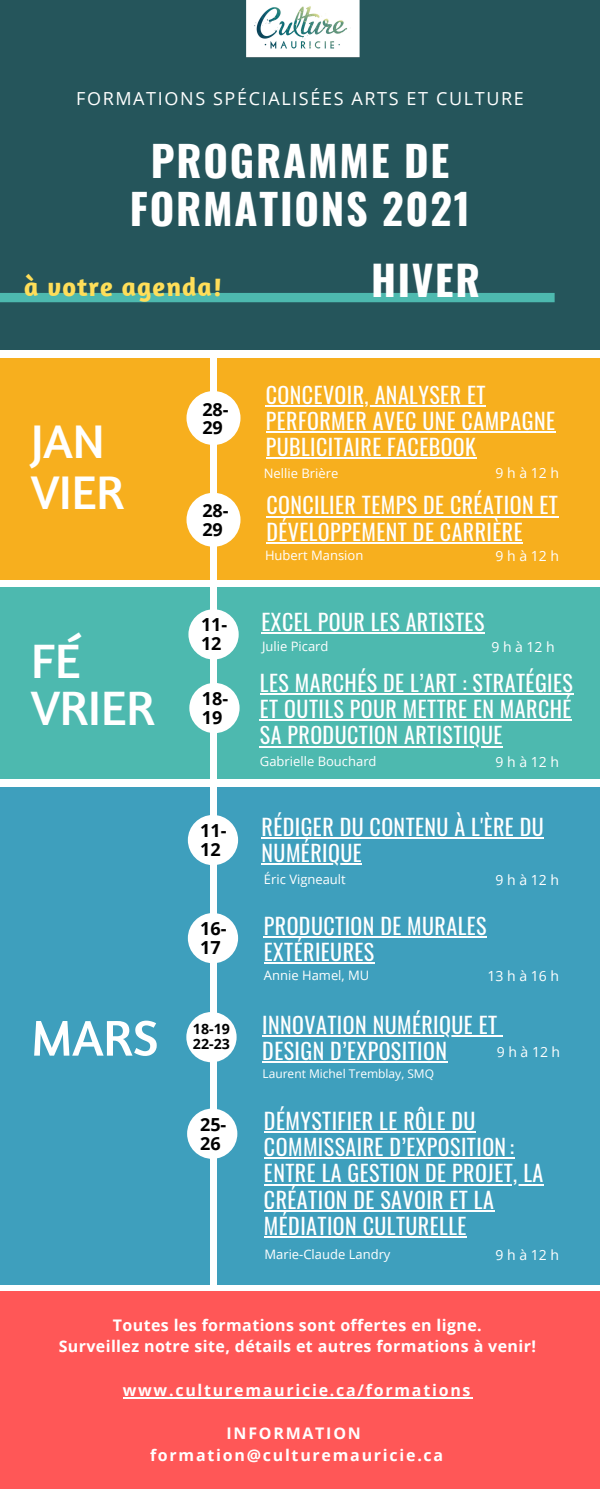
<style>
.page{position:relative;width:600px;height:1500px;background:#fff}
.page>*{position:absolute;margin:0;border:0;box-sizing:border-box;transform-origin:0 0}
.t1{font:51px "Amaranth";color:#fff}
.t2{font:49.5px "Amaranth";color:#fff}
.t3{font:48.3px "Amaranth";color:#fff}
.t4{font:700 42px/47.2px "Oswald";letter-spacing:.045em;color:#fff;text-align:center}
.t5{font:700 41px "Oswald";letter-spacing:.045em;color:#fff}
.t6{font:700 26.3px "Amaranth";letter-spacing:.045em;color:#ffde59}
.t7{font:22px/26.2px "Oswald";letter-spacing:.02em;color:#fff}
.t8{font:700 18px "Open Sans";color:#000}
.t9{font:18px "Open Sans";letter-spacing:.09em;color:#fff}
.t10{font:700 16px "Open Sans";letter-spacing:.025em;color:#fff}
.t11{font:700 16px "Open Sans";letter-spacing:.11em;color:#fff}
.t12{font:700 14.2px "Open Sans";color:#000}
.t13{font:14px "Open Sans";letter-spacing:.26em;color:#fff}
.t14{font:13px "Open Sans";color:#fff}
.t15{font:12px "Open Sans";color:#fff}
</style>
<div class="page">
<div style="left:0;top:0;width:600px;height:350px;background:#25555b"></div>
<div style="left:0;top:358px;width:600px;height:222px;background:#f7af1e"></div>
<div style="left:0;top:587px;width:600px;height:192px;background:#4db9af"></div>
<div style="left:0;top:1291px;width:600px;height:198px;background:#ff5757"></div>
<hr style="left:123px;top:1397px;width:349px;height:2px;background:#fff">
<div style="left:0;top:787px;width:600px;height:498px;background:#3e9fbd"></div>
<div style="left:188px;top:913px;width:50px;height:50px;background:#fff;border-radius:50%"></div>
<hr style="left:264px;top:936px;width:223px;height:2px;background:#fff">
<hr style="left:264px;top:962px;width:111px;height:2px;background:#fff">
<div style="left:187px;top:1109px;width:50px;height:50px;background:#fff;border-radius:50%"></div>
<hr style="left:264px;top:1131px;width:212px;height:2px;background:#fff">
<hr style="left:264px;top:1158px;width:250px;height:1px;background:#fff">
<hr style="left:264px;top:1184px;width:280px;height:1px;background:#fff">
<hr style="left:264px;top:1210px;width:230px;height:2px;background:#fff">
<hr style="left:264px;top:1236px;width:203px;height:2px;background:#fff">
<hr style="left:266px;top:516px;width:292px;height:1px;background:#fff">
<hr style="left:266px;top:542px;width:257px;height:2px;background:#fff">
<div style="left:187px;top:493px;width:54px;height:54px;background:#fff;border-radius:50%"></div>
<hr style="left:262px;top:632px;width:223px;height:2px;background:#fff">
<img style="left:246px;top:0;width:114px;height:58px">
<div style="left:210px;top:358px;width:7px;height:927px;background:#fff"></div>
<div style="left:188px;top:609px;width:51px;height:51px;background:#fff;border-radius:50%"></div>
<div style="left:0;top:293px;width:555px;height:9px;background:#4db9af"></div>
<div style="left:186px;top:1012px;width:51px;height:50px;background:#fff;border-radius:50%"></div>
<hr style="left:262px;top:1035px;width:236px;height:2px;background:#fff">
<hr style="left:262px;top:1061px;width:186px;height:2px;background:#fff">
<hr style="left:262px;top:837px;width:282px;height:2px;background:#fff">
<hr style="left:262px;top:864px;width:100px;height:1px;background:#fff">
<hr style="left:260px;top:693px;width:313px;height:2px;background:#fff">
<hr style="left:260px;top:720px;width:312px;height:1px;background:#fff">
<hr style="left:260px;top:746px;width:243px;height:1px;background:#fff">
<div style="left:189px;top:683px;width:51px;height:50px;background:#fff;border-radius:50%"></div>
<div style="left:188px;top:815px;width:50px;height:50px;background:#fff;border-radius:50%"></div>
<div style="left:187px;top:391px;width:54px;height:54px;background:#fff;border-radius:50%"></div>
<hr style="left:266px;top:405px;width:220px;height:2px;background:#fff">
<hr style="left:266px;top:431px;width:290px;height:2px;background:#fff">
<hr style="left:266px;top:458px;width:211px;height:1px;background:#fff">
<p class="t9" style="left:76px;top:86px;width:449px">FORMATIONS SPÉCIALISÉES ARTS ET CULTURE</p>
<p class="t4" style="left:130px;top:136px;width:342px">PROGRAMME DE<br>FORMATIONS 2021</p>
<p class="t6" style="left:24px;top:270px;width:199px">à votre agenda!</p>
<p class="t5" style="left:371px;top:249px;width:110px">HIVER</p>
<p class="t3" style="left:31px;top:411px;width:75px">JAN</p>
<p class="t3" style="left:31px;top:462px;width:95px">VIER</p>
<p class="t2" style="left:31px;top:630px;width:51px">FÉ</p>
<p class="t2" style="left:31px;top:677px;width:125px">VRIER</p>
<p class="t1" style="left:31px;top:1006px;width:129px">MARS</p>
<p class="t8" style="left:202px;top:396px;width:28px">28-</p>
<p class="t8" style="left:202px;top:415px;width:22px">29</p>
<p class="t8" style="left:202px;top:498px;width:28px">28-</p>
<p class="t8" style="left:202px;top:517px;width:22px">29</p>
<p class="t8" style="left:201px;top:612px;width:28px">11-</p>
<p class="t8" style="left:201px;top:631px;width:22px">12</p>
<p class="t8" style="left:202px;top:686px;width:28px">18-</p>
<p class="t8" style="left:202px;top:704px;width:22px">19</p>
<p class="t8" style="left:200px;top:818px;width:28px">11-</p>
<p class="t8" style="left:200px;top:837px;width:22px">12</p>
<p class="t8" style="left:200px;top:916px;width:28px">16-</p>
<p class="t8" style="left:200px;top:935px;width:22px">17</p>
<p class="t12" style="left:193px;top:1019px;width:38px">18-19</p>
<p class="t12" style="left:193px;top:1034px;width:38px">22-23</p>
<p class="t8" style="left:200px;top:1112px;width:28px">25-</p>
<p class="t8" style="left:200px;top:1131px;width:22px">26</p>
<p class="t7" style="left:266px;top:381px;width:291px">CONCEVOIR, ANALYSER ET<br>PERFORMER AVEC UNE CAMPAGNE<br>PUBLICITAIRE FACEBOOK</p>
<p class="t14" style="left:264px;top:465px;width:76px">Nellie Brière</p>
<p class="t13" style="left:496px;top:463px;width:65px">9hà12h</p>
<p class="t7" style="left:266px;top:491px;width:293px">CONCILIER TEMPS DE CRÉATION ET<br>DÉVELOPPEMENT DE CARRIÈRE</p>
<p class="t14" style="left:265px;top:546px;width:100px">Hubert Mansion</p>
<p class="t13" style="left:496px;top:546px;width:65px">9hà12h</p>
<p class="t7" style="left:262px;top:608px;width:224px">EXCEL POUR LES ARTISTES</p>
<p class="t14" style="left:262px;top:638px;width:68px">Julie Picard</p>
<p class="t13" style="left:491px;top:637px;width:65px">9hà12h</p>
<p class="t7" style="left:260px;top:669px;width:314px;text-align:justify">LES MARCHÉS DE L’ART : STRATÉGIES ET OUTILS POUR METTRE EN MARCHÉ SA PRODUCTION ARTISTIQUE</p>
<p class="t14" style="left:260px;top:752px;width:118px">Gabrielle Bouchard</p>
<p class="t13" style="left:496px;top:752px;width:65px">9hà12h</p>
<p class="t7" style="left:262px;top:813px;width:284px">RÉDIGER DU CONTENU À L'ÈRE DU<br>NUMÉRIQUE</p>
<p class="t14" style="left:264px;top:870px;width:83px">Éric Vigneault</p>
<p class="t13" style="left:496px;top:870px;width:65px">9hà12h</p>
<p class="t7" style="left:264px;top:912px;width:224px">PRODUCTION DE MURALES<br>EXTÉRIEURES</p>
<p class="t14" style="left:264px;top:966px;width:107px">Annie Hamel, MU</p>
<p class="t13" style="left:488px;top:966px;width:73px">13hà16h</p>
<p class="t7" style="left:262px;top:1011px;width:236px">INNOVATION NUMÉRIQUE ET</p>
<p class="t7" style="left:262px;top:1037px;width:186px">DESIGN D’EXPOSITION</p>
<p class="t15" style="left:262px;top:1065px;width:173px">Laurent Michel Tremblay, SMQ</p>
<p class="t13" style="left:497px;top:1042px;width:65px">9hà12h</p>
<p class="t7" style="left:264px;top:1107px;width:252px">DÉMYSTIFIER LE RÔLE DU<br>COMMISSAIRE D’EXPOSITION :</p>
<p class="t7" style="left:264px;top:1159px;width:281px">ENTRE LA GESTION DE PROJET, LA<br>CRÉATION DE SAVOIR ET LA<br>MÉDIATION CULTURELLE</p>
<p class="t14" style="left:264px;top:1245px;width:128px">Marie-Claude Landry</p>
<p class="t13" style="left:496px;top:1245px;width:65px">9hà12h</p>
<p class="t10" style="left:113px;top:1313px;width:371px">Toutes les formations sont offertes en ligne.</p>
<p class="t10" style="left:59px;top:1335px;width:479px">Surveillez notre site, détails et autres formations à venir!</p>
<p class="t11" style="left:123px;top:1379px;width:349px">www.culturemauricie.ca/formations</p>
<p class="t11" style="left:227px;top:1422px;width:136px">INFORMATION</p>
<p class="t11" style="left:150px;top:1444px;width:295px">formation@culturemauricie.ca</p>
</div>
